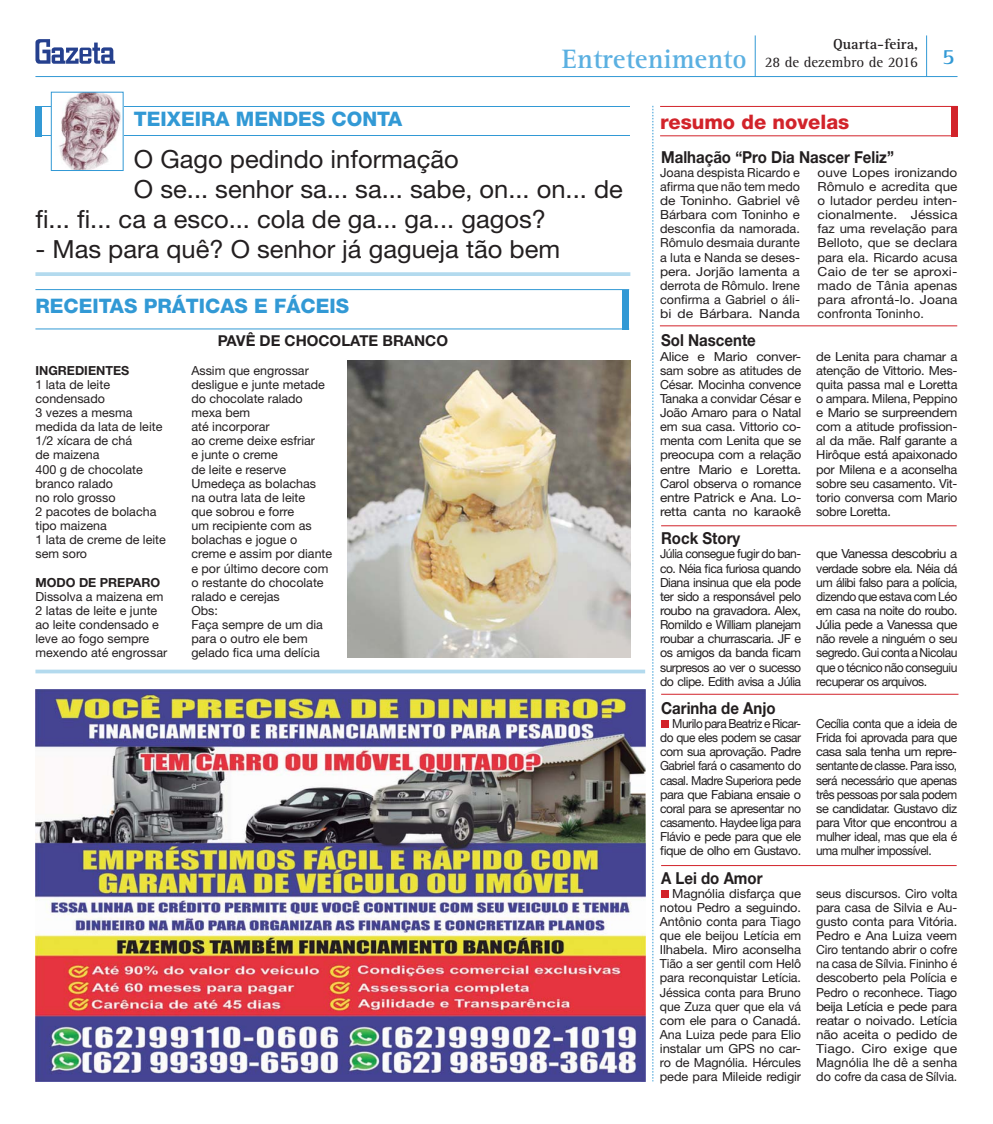
<style>
.page{position:relative;width:993px;height:1124px;background:#fff}
.page>*{position:absolute;margin:0;border:0;box-sizing:border-box;transform-origin:0 0}
.t1{font:700 27.5px "Rotis Serif";color:#5bb0e1}
.t2{font:25px "Helvetica Neue";color:#231f20}
.t3{font:800 20px "Helvetica Neue";color:#3299d5}
.t4{font:800 20px "Helvetica Neue";color:#d2232a}
.t5{font:700 16.5px "Helvetica Neue";color:#231f20;scale:.91 1}
.t6{font:15px/18px "Rotis Serif";color:#231f20}
.t7{font:700 15px "Helvetica Neue";color:#231f20}
.t8{font:12.5px/14.1px "Helvetica Neue";color:#231f20}
.t9{font:12.5px/14.1px "Helvetica Neue";color:#231f20;text-align:justify;scale:1.04 1}
.t10{font:12.5px/14.1px "Helvetica Neue";color:#231f20;text-align:justify;scale:1.05 1}
.t11{font:12.5px/14.1px "Helvetica Neue";color:#231f20;text-align:justify;scale:1.1 1}
.t12{font:12.5px/14.1px "Helvetica Neue";color:#231f20;text-align:justify;scale:.96 1}
.t13{font:12.5px/14.1px "Helvetica Neue";color:#231f20;text-align:justify;scale:.95 1}
.t14{font:12.5px/14.1px "Helvetica Neue";color:#231f20;text-align:justify;scale:1.06 1}
.t15{font:12.5px/14.1px "Helvetica Neue";color:#231f20;text-align:justify;scale:1.09 1}
.t16{font:700 12.5px "Helvetica Neue";color:#231f20}
.s1{font-weight:700}
</style>
<div class="page">
<hr style="left:35px;top:76px;width:922px;height:1px;background:#3299d5">
<hr style="left:925px;top:35px;width:1px;height:41px;background:#3299d5">
<hr style="left:754px;top:35px;width:1px;height:42px;background:#3299d5">
<svg style="left:35px;top:39px;width:80px;height:25px"></svg>
<hr style="left:35px;top:106px;width:594px;height:1px;background:#3299d5">
<hr style="left:36px;top:135px;width:594px;height:1px;background:#3299d5">
<div style="left:36px;top:106px;width:6px;height:31px;background:#3299d5"></div>
<img style="left:53px;top:94px;width:68px;height:75px">
<div style="left:51px;top:92px;width:72px;height:79px;border:1px solid #3299d5"></div>
<svg style="left:35px;top:272px;width:595px;height:4px;background:#b7dcef"></svg>
<div style="left:622px;top:290px;width:6px;height:40px;background:#3299d5"></div>
<hr style="left:35px;top:289px;width:594px;height:1px;background:#3299d5">
<hr style="left:35px;top:328px;width:594px;height:1px;background:#3299d5">
<img style="left:347px;top:360px;width:283px;height:297px">
<svg style="left:35px;top:669px;width:610px;height:4px;background:#bfdff0"></svg>
<img style="left:36px;top:689px;width:609px;height:392px">
<svg style="left:652px;top:106px;width:1px;height:975px"></svg>
<hr style="left:659px;top:325px;width:297px;height:1px;background:#d2232a">
<hr style="left:661px;top:525px;width:295px;height:1px;background:#d2232a">
<hr style="left:660px;top:135px;width:297px;height:1px;background:#d2232a">
<div style="left:950px;top:106px;width:7px;height:30px;background:#d2232a"></div>
<hr style="left:661px;top:693px;width:297px;height:1px;background:#d2232a">
<div style="left:661px;top:720px;width:7px;height:8px;background:#d2232a"></div>
<div style="left:661px;top:889px;width:7px;height:8px;background:#d2232a"></div>
<hr style="left:661px;top:865px;width:295px;height:1px;background:#d2232a">
<hr style="left:660px;top:106px;width:297px;height:1px;background:#d2232a">
<h3 class="t3" style="left:134px;top:112px;width:270px">TEIXEIRA MENDES CONTA</h3>
<h1 class="t1" style="left:561px;top:49px;width:186px">Entretenimento</h1>
<p class="t6" style="left:764px;top:37px;width:191px;text-indent:68px"><span class="s1">Quarta-feira,<br></span>28 de dezembro de 2016 <sup>5</sup></p>
<h3 class="t4" style="left:660px;top:115px;width:190px">resumo de novelas</h3>
<h2 class="t2" style="left:134px;top:150px;width:326px">O Gago pedindo informação</h2>
<h2 class="t2" style="left:134px;top:180px;width:490px">O se... senhor sa... sa... sabe, on... on... de</h2>
<h2 class="t2" style="left:35px;top:210px;width:512px">fi... fi... ca a esco... cola de ga... ga... gagos?</h2>
<h2 class="t2" style="left:35px;top:240px;width:526px">- Mas para quê? O senhor já gagueja tão bem</h2>
<h3 class="t3" style="left:35px;top:298px;width:315px">RECEITAS PRÁTICAS E FÁCEIS</h3>
<p class="t7" style="left:218px;top:335px;width:232px">PAVÊ DE CHOCOLATE BRANCO</p>
<p class="t16" style="left:35px;top:366px;width:95px">INGREDIENTES</p>
<p class="t8" style="left:35px;top:378px;width:132px">1 lata de leite condensado<br>3 vezes a mesma medida da lata de leite<br>1/2 xícara de chá<br>de maizena<br>400 g de chocolate branco ralado<br>no rolo grosso<br>2 pacotes de bolacha tipo maizena<br>1 lata de creme de leite sem soro</p>
<p class="t16" style="left:35px;top:577px;width:126px">MODO DE PREPARO</p>
<p class="t8" style="left:35px;top:590px;width:133px">Dissolva a maizena em<br>2 latas de leite e junte ao leite condensado e leve ao fogo sempre mexendo até engrossar</p>
<p class="t8" style="left:191px;top:364px;width:142px">Assim que engrossar desligue e junte metade do chocolate ralado mexa bem<br>até incorporar<br>ao creme deixe esfriar<br>e junte o creme<br>de leite e reserve<br>Umedeça as bolachas na outra lata de leite<br>que sobrou e forre<br>um recipiente com as bolachas e jogue o creme e assim por diante e por último decore com o restante do chocolate ralado e cerejas<br>Obs:<br>Faça sempre de um dia para o outro ele bem gelado fica uma delícia</p>
<h3 class="t5" style="left:661px;top:151px;width:257px">Malhação “Pro Dia Nascer Feliz”</h3>
<p class="t8" style="left:660px;top:166px;width:141px;text-align:justify">Joana despista Ricardo e afirma que não tem medo de Toninho. Gabriel vê Bárbara com Toninho e desconfia da namorada.<br>Rômulo desmaia durante a luta e Nanda se deses&shy;pera. Jorjão lamenta a derrota de Rômulo. Irene confirma a Gabriel o áli&shy;bi de Bárbara. Nanda</p>
<p class="t15" style="left:817px;top:166px;width:130px">ouve Lopes ironizando Rômulo e acredita que o lutador perdeu inten&shy;cionalmente. Jéssica faz uma revelação para Belloto, que se declara para ela. Ricardo acusa Caio de ter se aproxi&shy;mado de Tânia apenas para afrontá-lo. Joana confronta Toninho.</p>
<h3 class="t5" style="left:661px;top:334px;width:106px">Sol Nascente</h3>
<p class="t11" style="left:660px;top:350px;width:130px">Alice e Mario conver&shy;sam sobre as atitudes de César. Mocinha convence Tanaka a convidar César e João Amaro para o Natal em sua casa. Vittorio co&shy;menta com Lenita que se preocupa com a relação entre Mario e Loretta.<br>Carol observa o romance entre Patrick e Ana. Lo&shy;retta canta no karaokê</p>
<p class="t10" style="left:816px;top:350px;width:136px">de Lenita para chamar a atenção de Vittorio. Mes&shy;quita passa mal e Loretta o ampara. Milena, Peppino e Mario se surpreendem com a atitude profission&shy;al da mãe. Ralf garante a Hirôque está apaixonado por Milena e a aconselha sobre seu casamento. Vit&shy;torio conversa com Mario sobre Loretta.</p>
<p class="t8" style="left:660px;top:548px;width:143px;text-align:justify">Júlia consegue fugir do ban&shy;co. Néia fica furiosa quando Diana insinua que ela pode ter sido a responsável pelo roubo na gravadora. Alex, Romildo e William planejam roubar a churrascaria. JF e os amigos da banda ficam surpresos ao ver o sucesso do clipe. Edith avisa a Júlia</p>
<p class="t14" style="left:816px;top:548px;width:135px">que Vanessa descobriu a verdade sobre ela. Néia dá um álibi falso para a polícia, dizendo que estava com Léo em casa na noite do roubo.<br>Júlia pede a Vanessa que não revele a ninguém o seu segredo. Gui conta a Nicolau que o técnico não conseguiu recuperar os arquivos.</p>
<h3 class="t5" style="left:661px;top:702px;width:127px">Carinha de Anjo</h3>
<h3 class="t5" style="left:661px;top:532px;width:89px">Rock Story</h3>
<p class="t13" style="left:660px;top:717px;width:150px;text-indent:12px">Murilo para Beatriz e Ricar&shy;do que eles podem se casar com sua aprovação. Padre Gabriel fará o casamento do casal. Madre Superiora pede para que Fabiana ensaie o coral para se apresentar no casamento. Haydee liga para Flávio e pede para que ele fique de olho em Gustavo.</p>
<p class="t12" style="left:815px;top:717px;width:148px">Cecília conta que a ideia de Frida foi aprovada para que casa sala tenha um repre&shy;sentante de classe. Para isso, será necessário que apenas três pessoas por sala podem se candidatar. Gustavo diz para Vitor que encontrou a mulher ideal, mas que ela é uma mulher impossível.</p>
<p class="t9" style="left:659px;top:887px;width:137px;text-indent:12px">Magnólia disfarça que notou Pedro a seguindo.<br>Antônio conta para Tiago que ele beijou Letícia em Ilhabela. Miro aconselha Tião a ser gentil com Helô para reconquistar Letícia.<br>Jéssica conta para Bruno que Zuza quer que ela vá com ele para o Canadá.<br>Ana Luiza pede para Elio instalar um GPS no car&shy;ro de Magnólia. Hércules pede para Mileide redigir</p>
<p class="t8" style="left:815px;top:887px;width:143px;text-align:justify">seus discursos. Ciro volta para casa de Silvia e Au&shy;gusto conta para Vitória.<br>Pedro e Ana Luiza veem Ciro tentando abrir o cofre na casa de Sílvia. Fininho é descoberto pela Polícia e Pedro o reconhece. Tiago beija Letícia e pede para reatar o noivado. Letícia não aceita o pedido de Tiago. Ciro exige que Magnólia lhe dê a senha do cofre da casa de Sílvia.</p>
<h3 class="t5" style="left:661px;top:871px;width:113px">A Lei do Amor</h3>
</div>
